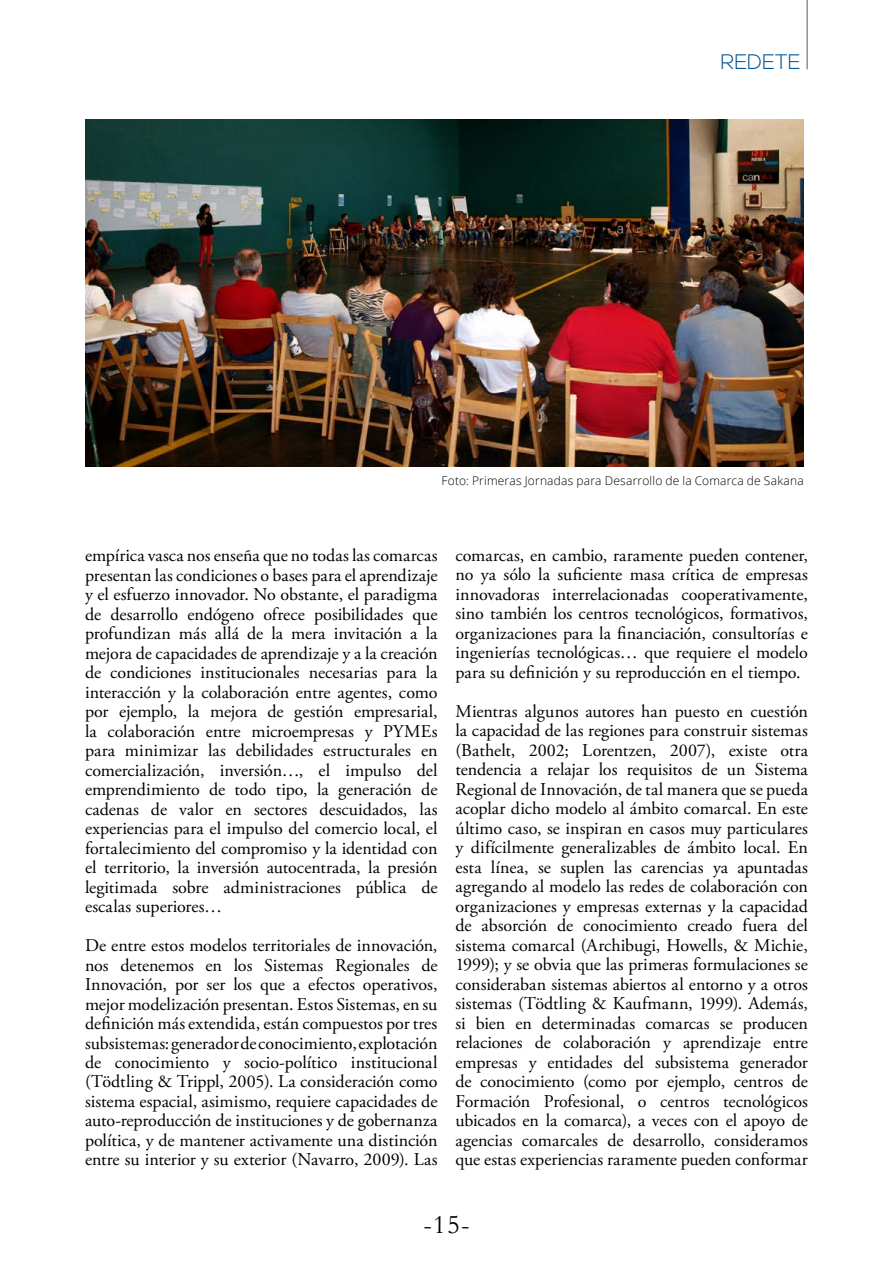
<style>
.page{position:relative;width:893px;height:1263px;background:#fff}
.page>*{position:absolute;margin:0;border:0;box-sizing:border-box;transform-origin:0 0}
.t1{font:27px "Garamond";color:#000}
.t2{font:300 21px "Nexa";letter-spacing:.005em;color:#005495}
.t3{font:18px/19.5px "Adobe Garamond Pro";letter-spacing:-.005em;color:#000;text-align:justify}
.t4{font:300 12px "Open Sans";letter-spacing:.015em;color:#000}
</style>
<div class="page">
<hr style="left:806px;top:0;width:2px;height:69px;background:#8e9092">
<img style="left:85px;top:119px;width:719px;height:347px">
<p class="t2" style="left:720px;top:50px;width:82px">REDETE</p>
<p class="t4" style="left:441px;top:473px;width:364px">Foto: Primeras Jornadas para Desarrollo de la Comarca de Sakana</p>
<p class="t3" style="left:85px;top:546px;width:354px">empírica vasca nos enseña que no todas las comarcas presentan las condiciones o bases para el aprendizaje y el esfuerzo innovador. No obstante, el paradigma de desarrollo endógeno ofrece posibilidades que profundizan más allá de la mera invitación a la mejora de capacidades de aprendizaje y a la creación de condiciones institucionales necesarias para la interacción y la colaboración entre agentes, como por ejemplo, la mejora de gestión empresarial, la colaboración entre microempresas y PYMEs para minimizar las debilidades estructurales en comercialización, inversión…, el impulso del emprendimiento de todo tipo, la generación de cadenas de valor en sectores descuidados, las experiencias para el impulso del comercio local, el fortalecimiento del compromiso y la identidad con el territorio, la inversión autocentrada, la presión legitimada sobre administraciones pública de escalas superiores…</p>
<p class="t3" style="left:85px;top:936px;width:354px">De entre estos modelos territoriales de innovación, nos detenemos en los Sistemas Regionales de Innovación, por ser los que a efectos operativos, mejor modelización presentan. Estos Sistemas, en su definición más extendida, están compuestos por tres subsistemas: generador de conocimiento, explotación de conocimiento y socio-político institucional (Tödtling &amp; Trippl, 2005). La consideración como sistema espacial, asimismo, requiere capacidades de auto-reproducción de instituciones y de gobernanza política, y de mantener activamente una distinción entre su interior y su exterior (Navarro, 2009). Las</p>
<p class="t3" style="left:455px;top:546px;width:354px">comarcas, en cambio, raramente pueden contener, no ya sólo la suficiente masa crítica de empresas innovadoras interrelacionadas cooperativamente, sino también los centros tecnológicos, formativos, organizaciones para la financiación, consultorías e ingenierías tecnológicas… que requiere el modelo para su definición y su reproducción en el tiempo.</p>
<p class="t3" style="left:455px;top:702px;width:354px">Mientras algunos autores han puesto en cuestión la capacidad de las regiones para construir sistemas (Bathelt, 2002; Lorentzen, 2007), existe otra tendencia a relajar los requisitos de un Sistema Regional de Innovación, de tal manera que se pueda acoplar dicho modelo al ámbito comarcal. En este último caso, se inspiran en casos muy particulares y difícilmente generalizables de ámbito local. En esta línea, se suplen las carencias ya apuntadas agregando al modelo las redes de colaboración con organizaciones y empresas externas y la capacidad de absorción de conocimiento creado fuera del sistema comarcal (Archibugi, Howells, &amp; Michie, 1999); y se obvia que las primeras formulaciones se consideraban sistemas abiertos al entorno y a otros sistemas (Tödtling &amp; Kaufmann, 1999). Además, si bien en determinadas comarcas se producen relaciones de colaboración y aprendizaje entre empresas y entidades del subsistema generador de conocimiento (como por ejemplo, centros de Formación Profesional, o centros tecnológicos ubicados en la comarca), a veces con el apoyo de agencias comarcales de desarrollo, consideramos que estas experiencias raramente pueden conformar</p>
<h1 class="t1" style="left:423px;top:1208px;width:48px">-15-</h1>
</div>
